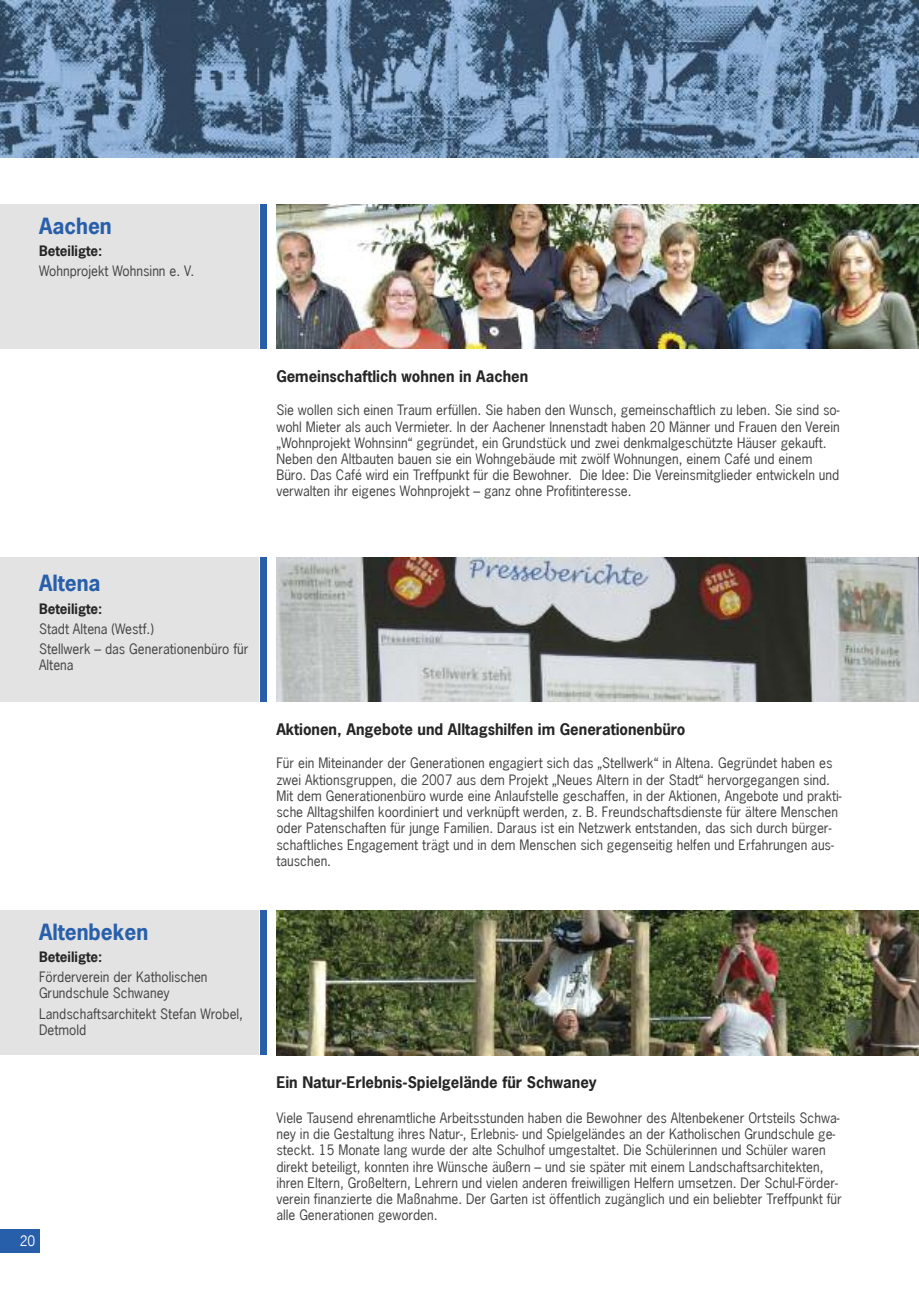
<style>
.page{position:relative;width:919px;height:1289px;background:#fff}
.page>*{position:absolute;margin:0;border:0;box-sizing:border-box;transform-origin:0 0}
.t1{font:700 21px "News Gothic LT";color:#285faa}
.t2{font:700 15px "News Gothic LT";color:#272627}
.t3{font:13.5px/16.2px "News Gothic LT";color:#454445}
.t4{font:700 13.5px "News Gothic LT";color:#272627}
.t5{font:13.5px "News Gothic LT";color:#fff}
</style>
<div class="page">
<div style="left:0;top:204px;width:258px;height:145px;background:#e3e3e3"></div>
<img style="left:276px;top:204px;width:642px;height:145px">
<div style="left:261px;top:204px;width:6px;height:145px;background:#285faa"></div>
<div style="left:0;top:557px;width:258px;height:145px;background:#e3e3e3"></div>
<img style="left:276px;top:557px;width:642px;height:145px">
<div style="left:261px;top:557px;width:6px;height:145px;background:#285faa"></div>
<div style="left:0;top:910px;width:258px;height:144px;background:#e3e3e3"></div>
<img style="left:276px;top:910px;width:642px;height:144px">
<div style="left:261px;top:910px;width:6px;height:144px;background:#285faa"></div>
<div style="left:0;top:1229px;width:40px;height:24px;background:#285faa"></div>
<img style="left:0;top:0;width:918px;height:157px">
<h1 class="t1" style="left:39px;top:212px;width:74px">Aachen</h1>
<p class="t3" style="left:39px;top:263px;width:157px">Wohnprojekt Wohnsinn e. V.</p>
<p class="t4" style="left:39px;top:242px;width:65px">Beteiligte:</p>
<p class="t2" style="left:276px;top:366px;width:253px">Gemeinschaftlich wohnen in Aachen</p>
<p class="t3" style="left:276px;top:402px;width:565px">Sie wollen sich einen Traum erfüllen. Sie haben den Wunsch, gemeinschaftlich zu leben. Sie sind so&shy;wohl Mieter als auch Vermieter. In der Aachener Innenstadt haben 20 Männer und Frauen den Verein „Wohnprojekt Wohnsinn“ gegründet, ein Grundstück und zwei denkmalgeschützte Häuser gekauft.<br>Neben den Altbauten bauen sie ein Wohngebäude mit zwölf Wohnungen, einem Café und einem Büro. Das Café wird ein Treffpunkt für die Bewohner. Die Idee: Die Vereinsmitglieder entwickeln und verwalten ihr eigenes Wohnprojekt – ganz ohne Profitinteresse.</p>
<h1 class="t1" style="left:39px;top:569px;width:63px">Altena</h1>
<p class="t3" style="left:39px;top:618px;width:211px;line-height:20.7px">Stadt Altena (Westf.)<br>Stellwerk – das Generationenbüro für</p>
<p class="t3" style="left:39px;top:657px;width:36px">Altena</p>
<p class="t4" style="left:39px;top:600px;width:65px">Beteiligte:</p>
<h1 class="t1" style="left:39px;top:917px;width:111px">Altenbeken</h1>
<p class="t3" style="left:39px;top:968px;width:170px">Förderverein der Katholischen<br>Grundschule Schwaney</p>
<p class="t3" style="left:39px;top:1005px;width:206px">Landschaftsarchitekt Stefan Wrobel,<br>Detmold</p>
<p class="t4" style="left:39px;top:948px;width:65px">Beteiligte:</p>
<p class="t5" style="left:20px;top:1232px;width:17px">20</p>
<p class="t2" style="left:276px;top:719px;width:410px">Aktionen, Angebote und Alltagshilfen im Generationenbüro</p>
<p class="t3" style="left:276px;top:755px;width:566px">Für ein Miteinander der Generationen engagiert sich das „Stellwerk“ in Altena. Gegründet haben es zwei Aktionsgruppen, die 2007 aus dem Projekt „Neues Altern in der Stadt“ hervorgegangen sind.<br>Mit dem Generationenbüro wurde eine Anlaufstelle geschaffen, in der Aktionen, Angebote und prakti&shy;sche Alltagshilfen koordiniert und verknüpft werden, z. B. Freundschaftsdienste für ältere Menschen oder Patenschaften für junge Familien. Daraus ist ein Netzwerk entstanden, das sich durch bürger&shy;schaftliches Engagement trägt und in dem Menschen sich gegenseitig helfen und Erfahrungen aus&shy;tauschen.</p>
<p class="t2" style="left:276px;top:1072px;width:322px">Ein Natur-Erlebnis-Spielgelände für Schwaney</p>
<p class="t3" style="left:276px;top:1109px;width:567px">Viele Tausend ehrenamtliche Arbeitsstunden haben die Bewohner des Altenbekener Ortsteils Schwa&shy;ney in die Gestaltung ihres Natur-, Erlebnis- und Spielgeländes an der Katholischen Grundschule ge&shy;steckt. 15 Monate lang wurde der alte Schulhof umgestaltet. Die Schülerinnen und Schüler waren direkt beteiligt, konnten ihre Wünsche äußern – und sie später mit einem Landschaftsarchitekten, ihren Eltern, Großeltern, Lehrern und vielen anderen freiwilligen Helfern umsetzen. Der Schul-Förder&shy;verein finanzierte die Maßnahme. Der Garten ist öffentlich zugänglich und ein beliebter Treffpunkt für alle Generationen geworden.</p>
</div>
